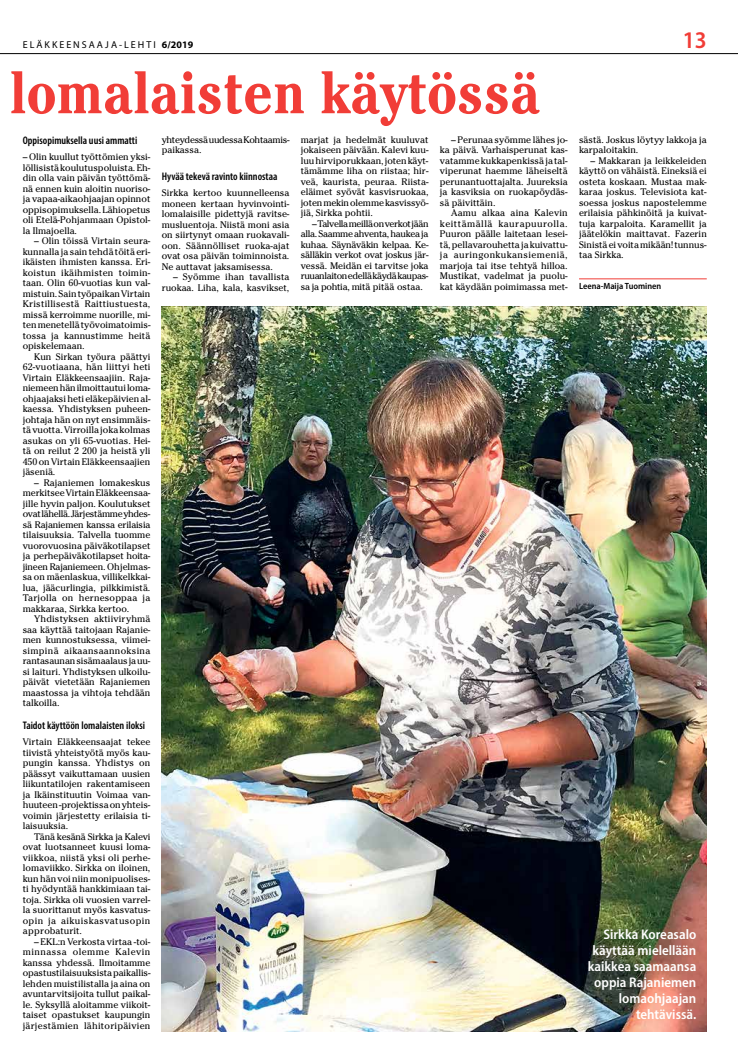
<style>
.page{position:relative;width:738px;height:1063px;background:#fff}
.page>*{position:absolute;margin:0;border:0;box-sizing:border-box;transform-origin:0 0}
.t1{font:700 condensed 59.9px "Cheltenham Std";color:#f13d37}
.t2{font:600 semi-condensed 24px "Myriad Pro";color:#f13d37}
.t3{font:600 semi-condensed 14px/16px "Myriad Pro";color:#fff;text-align:right}
.t4{font:600 condensed 11px "Myriad Pro";color:#000}
.t5{font:10px "Myriad Pro";letter-spacing:.2em;color:#000}
.t6{font:9.5px/10.5px "Cheltenham Std";color:#000;text-align:justify}
.t7{font:9.5px/10.5px "Cheltenham Std";letter-spacing:-.03em;color:#000}
.t8{font:600 semi-condensed 9px "Myriad Pro";color:#000}
.s1{font-weight:700}
</style>
<div class="page">
<hr style="left:0;top:53px;width:737px;height:1px;background:#000">
<img style="left:162px;top:307px;width:544px;height:725px">
<hr style="left:578px;top:278px;width:128px;height:1px;background:#f13d37">
<p class="t5" style="left:23px;top:39px;width:172px">ELÄKKEENSAAJA-LEHTI <span class="s1">6/2019</span></p>
<h2 class="t2" style="left:682px;top:25px;width:25px">13</h2>
<h1 class="t1" style="left:10px;top:56px;width:531px">lomalaisten käytössä</h1>
<p class="t4" style="left:23px;top:134px;width:116px">Oppisopimuksella uusi ammatti</p>
<p class="t6" style="left:23px;top:152px;width:129px">– Olin kuullut työttömien yksi&shy;löllisistä koulutuspoluista. Eh&shy;din olla vain päivän työttömä&shy;nä ennen kuin aloitin nuoriso&shy;ja vapaa-aikaohjaajan opinnot oppisopimuksella. Lähiopetus oli Etelä-Pohjanmaan Opistol&shy;la Ilmajoella.</p>
<p class="t6" style="left:23px;top:236px;width:129px;text-indent:11px">– Olin töissä Virtain seura&shy;kunnalla ja sain tehdä töitä eri&shy;ikäisten ihmisten kanssa. Eri&shy;koistun ikäihmisten toimin&shy;taan. Olin 60-vuotias kun val&shy;mistuin. Sain työpaikan Virtain Kristillisestä Raittiustuesta, missä kerroimme nuorille, mi&shy;ten menetellä työvoimatoimis&shy;tossa ja kannustimme heitä opiskelemaan.</p>
<p class="t6" style="left:23px;top:351px;width:129px;text-indent:11px">Kun Sirkan työura päättyi 62-vuotiaana, hän liittyi heti Virtain Eläkkeensaajiin. Raja&shy;niemeen hän ilmoittautui loma&shy;ohjaajaksi heti eläkepäivien al&shy;kaessa. Yhdistyksen puheen&shy;johtaja hän on nyt ensimmäis&shy;tä vuotta. Virroilla joka kolmas asukas on yli 65-vuotias. Hei&shy;tä on reilut 2 200 ja heistä yli 450 on Virtain Eläkkeensaajien jäseniä.</p>
<p class="t6" style="left:23px;top:477px;width:129px;text-indent:11px">– Rajaniemen lomakeskus merkitsee Virtain Eläkkeensaa&shy;jille hyvin paljon. Koulutukset ovat lähellä. Järjestämme yhdes&shy;sä Rajaniemen kanssa erilaisia tilaisuuksia. Talvella tuomme vuorovuosina päiväkotilapset ja perhepäiväkotilapset hoita&shy;jineen Rajaniemeen. Ohjelmas&shy;sa on mäenlaskua, villikelkkai&shy;lua, jääcurlingia, pilkkimistä.<br>Tarjolla on hernesoppaa ja makkaraa, Sirkka kertoo.</p>
<p class="t6" style="left:23px;top:614px;width:129px;text-indent:11px">Yhdistyksen aktiiviryhmä saa käyttää taitojaan Rajanie&shy;men kunnostuksessa, viimei&shy;simpinä aikaansaannoksina rantasaunan sisämaalaus ja uu&shy;si laituri. Yhdistyksen ulkoilu&shy;päivät vietetään Rajaniemen maastossa ja vihtoja tehdään talkoilla.</p>
<p class="t4" style="left:23px;top:719px;width:124px">Taidot käyttöön lomalaisten iloksi</p>
<p class="t6" style="left:23px;top:737px;width:129px">Virtain Eläkkeensaajat tekee tiivistä yhteistyötä myös kau&shy;pungin kanssa. Yhdistys on päässyt vaikuttamaan uusien liikuntatilojen rakentamiseen ja Ikäinstituutin Voimaa van&shy;huuteen -projektissa on yhteis&shy;voimin järjestetty erilaisia ti&shy;laisuuksia.</p>
<p class="t6" style="left:23px;top:831px;width:129px;text-indent:11px">Tänä kesänä Sirkka ja Kalevi ovat luotsanneet kuusi loma&shy;viikkoa, niistä yksi oli perhe&shy;lomaviikko. Sirkka on iloinen, kun hän voi niin monipuolises&shy;ti hyödyntää hankkimiaan tai&shy;toja. Sirkka oli vuosien varrel&shy;la suorittanut myös kasvatus&shy;opin ja aikuiskasvatusopin approbaturit.</p>
<p class="t6" style="left:23px;top:936px;width:129px;text-indent:11px">– EKL:n Verkosta virtaa -toi&shy;minnassa olemme Kalevin kanssa yhdessä. Ilmoitamme opastustilaisuuksista paikallis&shy;lehden muistilistalla ja aina on avuntarvitsijoita tullut paikal&shy;le. Syksyllä aloitamme viikoit&shy;taiset opastukset kaupungin järjestämien lähitoripäivien</p>
<p class="t7" style="left:162px;top:134px;width:129px">yhteydessä uudessa Kohtaamis&shy;paikassa.</p>
<p class="t4" style="left:162px;top:170px;width:117px">Hyvää tekevä ravinto kiinnostaa</p>
<p class="t6" style="left:162px;top:188px;width:129px">Sirkka kertoo kuunnelleensa moneen kertaan hyvinvointi&shy;lomalaisille pidettyjä ravitse&shy;musluentoja. Niistä moni asia on siirtynyt omaan ruokavali&shy;oon. Säännölliset ruoka-ajat ovat osa päivän toiminnoista.<br>Ne auttavat jaksamisessa.</p>
<p class="t6" style="left:162px;top:272px;width:129px;text-align:right">– Syömme ihan tavallista ruokaa. Liha, kala, kasvikset,</p>
<p class="t6" style="left:439px;top:134px;width:129px;text-indent:11px">– Perunaa syömme lähes jo&shy;ka päivä. Varhaisperunat kas&shy;vatamme kukkapenkissä ja tal&shy;viperunat haemme läheiseltä perunantuottajalta. Juureksia ja kasviksia on ruokapöydäs&shy;sä päivittäin.</p>
<p class="t6" style="left:439px;top:208px;width:129px;text-indent:11px">Aamu alkaa aina Kalevin keittämällä kaurapuurolla.<br>Puuron päälle laitetaan lesei&shy;tä, pellavarouhetta ja kuivattu&shy;ja auringonkukansiemeniä, marjoja tai itse tehtyä hilloa.<br>Mustikat, vadelmat ja puolu&shy;kat käydään poimimassa met-</p>
<p class="t6" style="left:578px;top:134px;width:129px">sästä. Joskus löytyy lakkoja ja karpaloitakin.</p>
<p class="t6" style="left:578px;top:155px;width:129px;text-indent:11px">– Makkaran ja leikkeleiden käyttö on vähäistä. Eineksiä ei osteta koskaan. Mustaa mak&shy;karaa joskus. Televisiota kat&shy;soessa joskus napostelemme erilaisia pähkinöitä ja kuivat&shy;tuja karpaloita. Karamellit ja jäätelökin maittavat. Fazerin Sinistä ei voita mikään! tunnus&shy;taa Sirkka.</p>
<p class="t8" style="left:578px;top:281px;width:84px">Leena-Maija Tuominen</p>
<p class="t6" style="left:300px;top:134px;width:129px">marjat ja hedelmät kuuluvat jokaiseen päivään. Kalevi kuu&shy;luu hirviporukkaan, joten käyt&shy;tämämme liha on riistaa; hir&shy;veä, kaurista, peuraa. Riista&shy;eläimet syövät kasvisruokaa, joten mekin olemme kasvissyö&shy;jiä, Sirkka pohtii.</p>
<p class="t6" style="left:300px;top:218px;width:129px;text-indent:11px">– Talvella meillä on verkot jään alla. Saamme ahventa, haukea ja kuhaa. Säynäväkin kelpaa. Ke&shy;sälläkin verkot ovat joskus jär&shy;vessä. Meidän ei tarvitse joka ruuanlaiton edellä käydä kaupas&shy;sa ja pohtia, mitä pitää ostaa.</p>
<h3 class="t3" style="left:587px;top:926px;width:110px">Sirkka Koreasalo käyttää mielellään kaikkea saamaansa oppia Rajaniemen lomaohjaajan tehtävissä.</h3>
</div>
